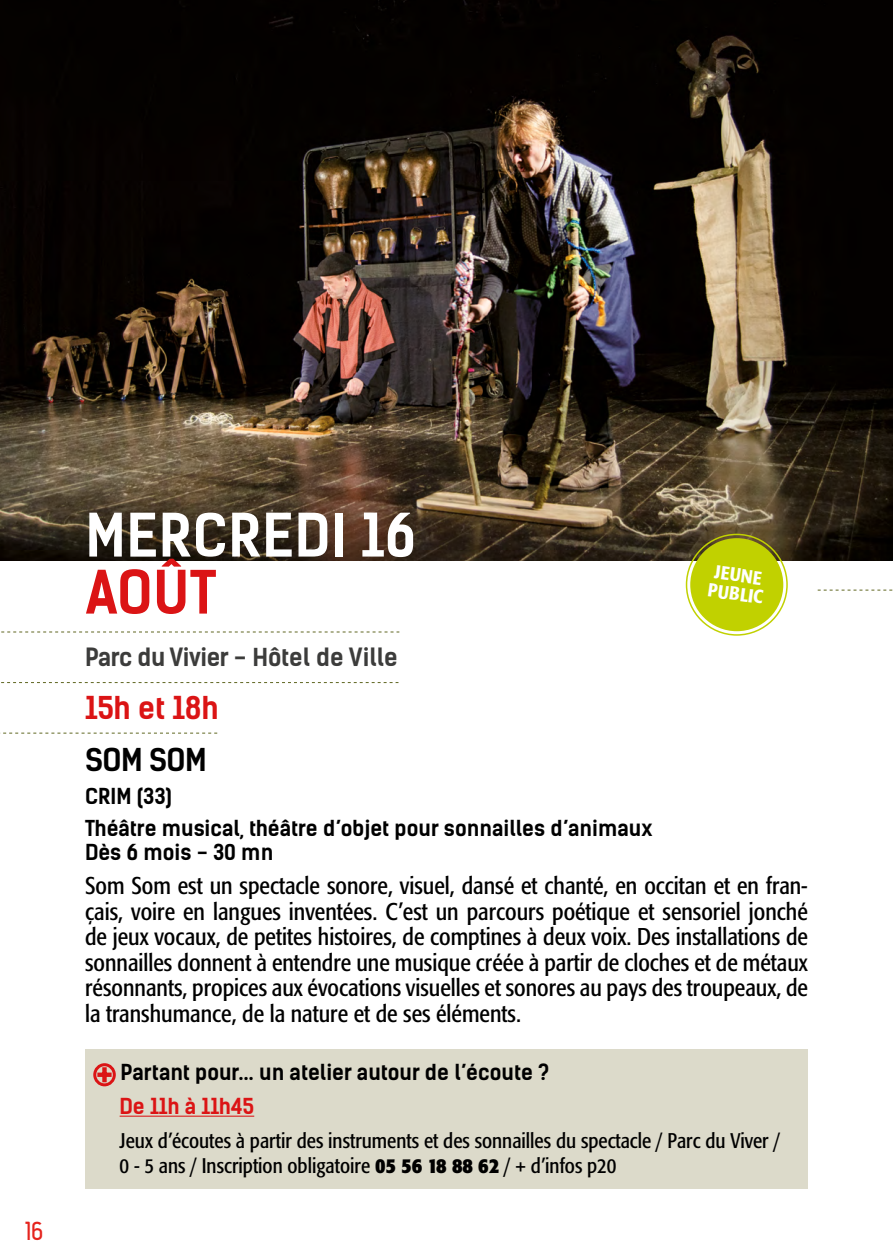
<style>
.page{position:relative;width:893px;height:1259px;background:#fff}
.page>*{position:absolute;margin:0;border:0;box-sizing:border-box;transform-origin:0 0}
.t1{font:700 57px "Kelson Sans";letter-spacing:.015em;color:#fff}
.t2{font:700 57px "Kelson Sans";color:#db1415}
.t3{font:700 30px "Kelson Sans";color:#db1415}
.t4{font:700 30px "Kelson Sans";letter-spacing:-.02em;color:#000}
.t5{font:700 27px "Zag";color:#e5231d}
.t6{font:condensed 24px/25.5px "Formata";color:#000;text-align:justify}
.t7{font:700 24px "Kelson Sans";letter-spacing:-.015em;color:#3c3c3b}
.t8{font:condensed 21px/25.2px "Formata";color:#000}
.t9{font:700 21px/32.4px "Kelson Sans";color:#000}
.t10{font:700 21px "Kelson Sans";color:#db1415}
.t11{font:500 condensed 18.6px/18.6px "Formata";color:#fff}
.s1{font-weight:700}
</style>
<div class="page">
<svg style="left:818px;top:589px;width:75px;height:1px"></svg>
<img style="left:0;top:0;width:893px;height:560px">
<svg style="left:1px;top:631px;width:398px;height:1px"></svg>
<svg style="left:1px;top:682px;width:397px;height:1px"></svg>
<svg style="left:0;top:732px;width:217px;height:1px"></svg>
<div style="left:690px;top:538px;width:93px;height:93px;background:#c1d100;border-radius:50%"></div>
<div style="left:85px;top:1048px;width:723px;height:140px;background:#dcdaca"></div>
<hr style="left:120px;top:1115px;width:134px;height:1px;background:#db1415">
<svg style="left:97px;top:1067px;width:15px;height:15px"></svg>
<div style="left:93px;top:1063px;width:23px;height:23px;border:3px solid #db1415;border-radius:50%"></div>
<p class="t5" style="left:26px;top:1216px;width:20px">16</p>
<h1 class="t1" style="left:85px;top:500px;width:332px">MERCREDI 16</h1>
<h1 class="t2" style="left:85px;top:557px;width:132px">AOÛT</h1>
<p class="t7" style="left:85px;top:642px;width:314px">Parc du Vivier - Hôtel de Ville</p>
<p class="t3" style="left:85px;top:689px;width:135px">15h et 18h</p>
<p class="t4" style="left:85px;top:741px;width:123px">SOM SOM</p>
<p class="t9" style="left:85px;top:780px;width:569px">CRIM (33)<br>Théâtre musical, théâtre d’objet pour sonnailles d’animaux</p>
<p class="t9" style="left:85px;top:836px;width:190px">Dès 6 mois - 30 mn</p>
<p class="t6" style="left:85px;top:873px;width:724px">Som Som est un spectacle sonore, visuel, dansé et chanté, en occitan et en fran&shy;çais, voire en langues inventées. C’est un parcours poétique et sensoriel jonché de jeux vocaux, de petites histoires, de comptines à deux voix. Des installations de sonnailles donnent à entendre une musique créée à partir de cloches et de métaux résonnants, propices aux évocations visuelles et sonores au pays des troupeaux, de la transhumance, de la nature et de ses éléments.</p>
<p class="t11" style="left:712px;top:562px;width:57px;rotate:8deg">JEUNE<br>PUBLIC</p>
<p class="t9" style="left:121px;top:1056px;width:430px">Partant pour… un atelier autour de l’écoute ?</p>
<p class="t10" style="left:120px;top:1093px;width:136px">De 11h à 11h45</p>
<p class="t8" style="left:120px;top:1128px;width:662px">Jeux d’écoutes à partir des instruments et des sonnailles du spectacle / Parc du Viver /<br>0 - 5 ans / Inscription obligatoire <span class="s1">05 56 18 88 62</span> / + d’infos p20</p>
</div>
